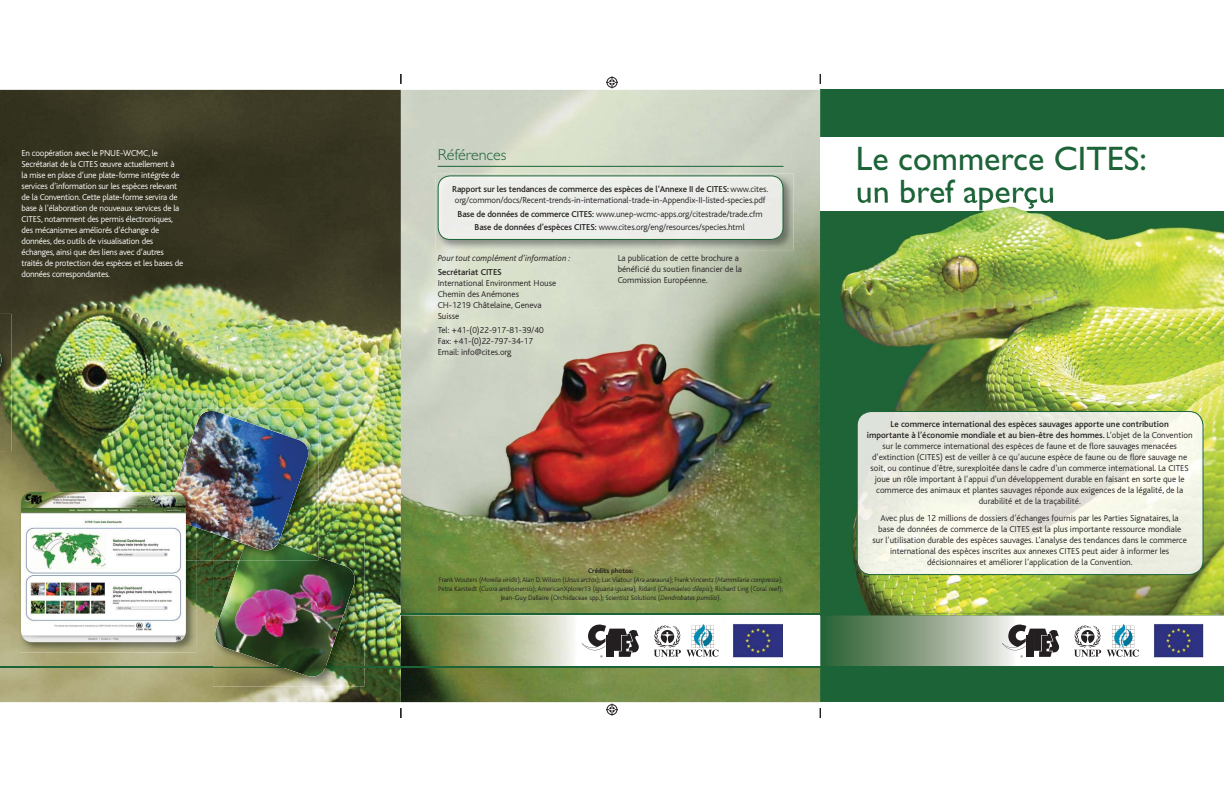
<style>
.page{position:relative;width:1224px;height:792px;background:#fff}
.page>*{position:absolute;margin:0;border:0;box-sizing:border-box;transform-origin:0 0}
.t1{font:34px/33px "Gill Sans Std";color:#1c6337}
.t2{font:300 16px "Gill Sans Std";color:#1c6337}
.t3{font:300 9px/11px "Bliss";color:#231f20;text-align:center}
.t4{font:300 9px/11px "Bliss";letter-spacing:-.02em;color:#fff}
.t5{font:italic 300 9px "Bliss";color:#231f20}
.t6{font:500 9px "Bliss";color:#231f20}
.t7{font:300 7px/9px "Bliss";color:#231f20;text-align:center}
.s1{font-weight:500}
.s2{font-weight:700}
.s3{font-style:italic}
</style>
<div class="page">
<div style="left:820px;top:90px;width:404px;height:612px;background:#1c6337"></div>
<img style="left:401px;top:192px;width:69px;height:510px">
<img style="left:786px;top:192px;width:34px;height:510px">
<img style="left:470px;top:250px;width:245px;height:452px">
<img style="left:715px;top:250px;width:71px;height:452px">
<img style="left:0;top:90px;width:401px;height:612px">
<hr style="left:438px;top:166px;width:345px;height:1px;background:#1c6337">
<img style="left:400px;top:614px;width:420px;height:53px">
<svg style="left:581px;top:625px;width:58px;height:32px"></svg>
<svg style="left:654px;top:625px;width:27px;height:32px"></svg>
<svg style="left:687px;top:624px;width:32px;height:33px"></svg>
<img style="left:733px;top:624px;width:50px;height:34px">
<div style="left:820px;top:137px;width:404px;height:75px;background:#fff"></div>
<hr style="left:401px;top:613px;width:427px;height:2px;background:#1c6337">
<hr style="left:0;top:667px;width:1224px;height:1px;background:#1c6337">
<img style="left:212px;top:535px;width:153px;height:151px">
<img style="left:212px;top:557px;width:146px;height:120px">
<img style="left:436px;top:173px;width:358px;height:77px">
<div style="left:438px;top:176px;width:345px;height:63px;background:#ecedea;border-radius:12px"></div>
<div style="left:438px;top:175px;width:345px;height:65px;border:1px solid #1c6337;border-radius:12px"></div>
<img style="left:820px;top:196px;width:404px;height:217px">
<img style="left:852px;top:413px;width:39px;height:200px">
<img style="left:1177px;top:413px;width:47px;height:200px">
<img style="left:891px;top:575px;width:286px;height:38px">
<img style="left:858px;top:196px;width:195px;height:14px">
<svg style="left:820px;top:613px;width:404px;height:53px;background:#a1afa5"></svg>
<img style="left:857px;top:412px;width:346px;height:163px;border-radius:14px">
<div style="left:857px;top:411px;width:347px;height:164px;border:1px solid #1c6337;border-radius:14px"></div>
<img style="left:196px;top:550px;width:17px;height:10px">
<img style="left:213px;top:550px;width:26px;height:10px">
<img style="left:167px;top:409px;width:151px;height:126px">
<img style="left:312px;top:535px;width:6px;height:8px">
<img style="left:239px;top:543px;width:79px;height:17px">
<img style="left:174px;top:411px;width:138px;height:139px">
<img style="left:19px;top:490px;width:177px;height:162px">
<img style="left:186px;top:527px;width:10px;height:33px">
<img style="left:165px;top:490px;width:31px;height:37px">
<img style="left:21px;top:492px;width:165px;height:150px;border-radius:11px">
<img style="left:0;top:314px;width:12px;height:137px">
<svg style="left:0;top:353px;width:2px;height:15px"></svg>
<svg style="left:606px;top:76px;width:12px;height:12px"></svg>
<svg style="left:606px;top:704px;width:12px;height:12px"></svg>
<svg style="left:400px;top:75px;width:2px;height:9px"></svg>
<svg style="left:400px;top:708px;width:2px;height:9px"></svg>
<p class="t4" style="left:22px;top:148px;width:163px">En coopération avec le PNUE-WCMC, le Secrétariat de la CITES œuvre actuellement à<br>la mise en place d’une plate-forme intégrée de services d’information sur les espèces relevant de la Convention. Cette plate-forme servira de base à l’élaboration de nouveaux services de la CITES, notamment des permis électroniques, des mécanismes améliorés d’échange de données, des outils de visualisation des échanges, ainsi que des liens avec d’autres traités de protection des espèces et les bases de données correspondantes.</p>
<h2 class="t2" style="left:438px;top:149px;width:70px">Références</h2>
<p class="t3" style="left:452px;top:184px;width:318px"><span class="s1">Rapport sur les tendances de commerce des espèces de l’Annexe II de CITES:</span> www.cites. org/common/docs/Recent-trends-in-international-trade-in-Appendix-II-listed-species.pdf</p>
<p class="t3" style="left:458px;top:207px;width:307px;line-height:13.8px"><span class="s1">Base de données de commerce CITES:</span> www.unep-wcmc-apps.org/citestrade/trade.cfm<br><span class="s1">Base de données d’espèces CITES:</span> www.cites.org/eng/resources/species.html</p>
<p class="t5" style="left:438px;top:255px;width:135px">Pour tout complément d’information :</p>
<p class="t6" style="left:438px;top:269px;width:66px">Secrétariat CITES</p>
<p class="t3" style="left:438px;top:278px;width:120px;text-align:left">International Environment House<br>Chemin des Anémones<br>CH-1219 Châtelaine, Geneva<br>Suisse</p>
<p class="t3" style="left:438px;top:325px;width:108px;text-align:left">Tel: +41-(0)22-917-81-39/40<br>Fax: +41-(0)22-797-34-17<br>Email: info@cites.org</p>
<p class="t3" style="left:618px;top:253px;width:126px;text-align:left">La publication de cette brochure a bénéficié du soutien financier de la<br>Commission Européenne.</p>
<p class="t7" style="left:438px;top:567px;width:346px"><span class="s2">Crédits photos:<br></span>Frank Wouters (<span class="s3">Morelia viridis</span>); Alan D. Wilson (<span class="s3">Ursus arctos</span>); Luc Viatour (<span class="s3">Ara ararauna</span>); Frank Vincentz (<span class="s3">Mammilaria compressa</span>); Petra Karstedt (<span class="s3">Cuora amboinensis</span>); AmericanXplorer13 (<span class="s3">Iguana iguana</span>); Ridard (<span class="s3">Chamaeleo dilepis</span>); Richard Ling (Coral reef); Jean-Guy Dallaire (Orchidaceae spp.); Scientist Solutions (<span class="s3">Dendrobates pumilio</span>).</p>
<h1 class="t1" style="left:856px;top:141px;width:293px">Le commerce CITES: un bref aperçu</h1>
<p class="t3" style="left:867px;top:420px;width:327px"><span class="s1">Le commerce international des espèces sauvages apporte une contribution<br>importante à l’économie mondiale et au bien-être des hommes.</span> L’objet de la Convention sur le commerce international des espèces de faune et de flore sauvages menacées d’extinction (CITES) est de veiller à ce qu’aucune espèce de faune ou de flore sauvage ne soit, ou continue d’être, surexploitée dans le cadre d’un commerce international. La CITES joue un rôle important à l’appui d’un développement durable en faisant en sorte que le commerce des animaux et plantes sauvages réponde aux exigences de la légalité, de la durabilité et de la traçabilité.</p>
<p class="t3" style="left:873px;top:513px;width:316px">Avec plus de 12 millions de dossiers d’échanges fournis par les Parties Signataires, la base de données de commerce de la CITES est la plus importante ressource mondiale sur l’utilisation durable des espèces sauvages. L’analyse des tendances dans le commerce international des espèces inscrites aux annexes CITES peut aider à informer les décisionnaires et améliorer l’application de la Convention.</p>
</div>
